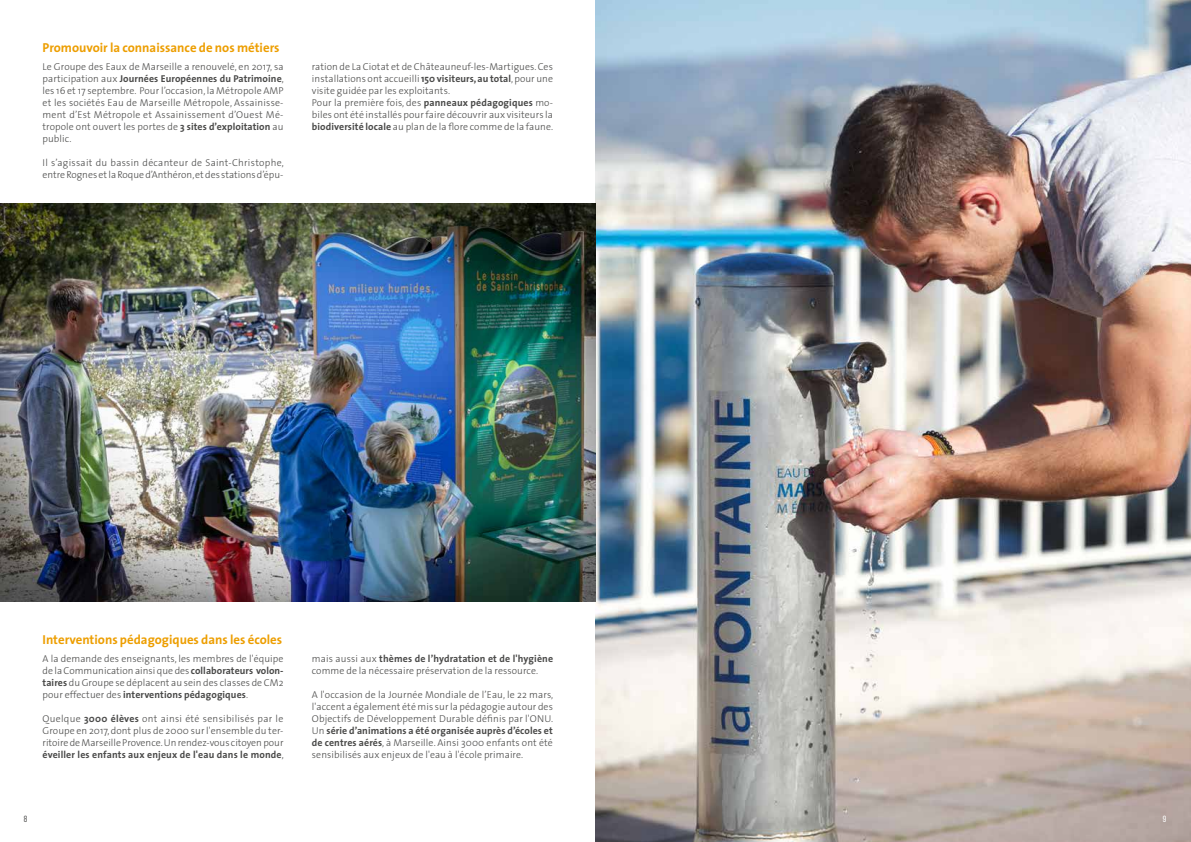
<style>
.page{position:relative;width:1191px;height:842px;background:#fff}
.page>*{position:absolute;margin:0;border:0;box-sizing:border-box;transform-origin:0 0}
.t1{font:700 13px "The Sans";color:#ed9e00}
.t2{font:300 10px/12px "The Sans";letter-spacing:.01em;color:#4a4a49;text-align:justify}
.t3{font:9px "Bebas Neue";color:#575756}
.t4{font:9px "Bebas Neue";color:#fff}
.s1{font-weight:700}
</style>
<div class="page">
<img style="left:595px;top:0;width:596px;height:842px">
<img style="left:0;top:203px;width:595px;height:398px">
<h1 class="t1" style="left:43px;top:37px;width:238px">Promouvoir la connaissance de nos métiers</h1>
<p class="t2" style="left:43px;top:60px;width:243px">Le Groupe des Eaux de Marseille a renouvelé, en 2017, sa participation aux <span class="s1">Journées Européennes du Patrimoine</span>, les 16 et 17 septembre. Pour l’occasion, la Métropole AMP et les sociétés Eau de Marseille Métropole, Assainisse&shy;ment d’Est Métropole et Assainissement d’Ouest Mé&shy;tropole ont ouvert les portes de <span class="s1">3 sites d’exploitation</span> au public.</p>
<p class="t2" style="left:43px;top:156px;width:243px">Il s’agissait du bassin décanteur de Saint-Christophe, entre Rognes et la Roque d’Anthéron, et des stations d’épu-</p>
<p class="t2" style="left:312px;top:60px;width:243px;text-align:left">ration de La Ciotat et de Châteauneuf-les-Martigues. Ces installations ont accueilli <span class="s1">150 visiteurs, au total</span>, pour une visite guidée par les exploitants.<br>Pour la première fois, des <span class="s1">panneaux pédagogiques</span> mo&shy;biles ont été installés pour faire découvrir aux visiteurs la <span class="s1">biodiversité locale</span> au plan de la flore comme de la faune.</p>
<h1 class="t1" style="left:43px;top:629px;width:241px">Interventions pédagogiques dans les écoles</h1>
<p class="t2" style="left:43px;top:652px;width:242px">A la demande des enseignants, les membres de l'équipe de la Communication ainsi que des <span class="s1">collaborateurs volon&shy;taires</span> du Groupe se déplacent au sein des classes de CM2 pour effectuer des <span class="s1">interventions pédagogiques</span>.</p>
<p class="t2" style="left:43px;top:712px;width:243px">Quelque <span class="s1">3000 élèves</span> ont ainsi été sensibilisés par le Groupe en 2017, dont plus de 2000 sur l'ensemble du ter&shy;ritoire de Marseille Provence. Un rendez-vous citoyen pour <span class="s1">éveiller les enfants aux enjeux de l'eau dans le monde</span>,</p>
<p class="t2" style="left:312px;top:652px;width:243px">mais aussi aux <span class="s1">thèmes de l’hydratation et de l'hygiène </span>comme de la nécessaire préservation de la ressource.</p>
<p class="t2" style="left:312px;top:688px;width:243px">A l'occasion de la Journée Mondiale de l’Eau, le 22 mars, l'accent a également été mis sur la pédagogie autour des Objectifs de Développement Durable définis par l'ONU.<br>Un <span class="s1">série d’animations a été organisée auprès d’écoles et de centres aérés</span>, à Marseille. Ainsi 3000 enfants ont été sensibilisés aux enjeux de l'eau à l'école primaire.</p>
<p class="t3" style="left:24px;top:814px;width:5px">8</p>
<p class="t4" style="left:1163px;top:814px;width:5px">9</p>
</div>
